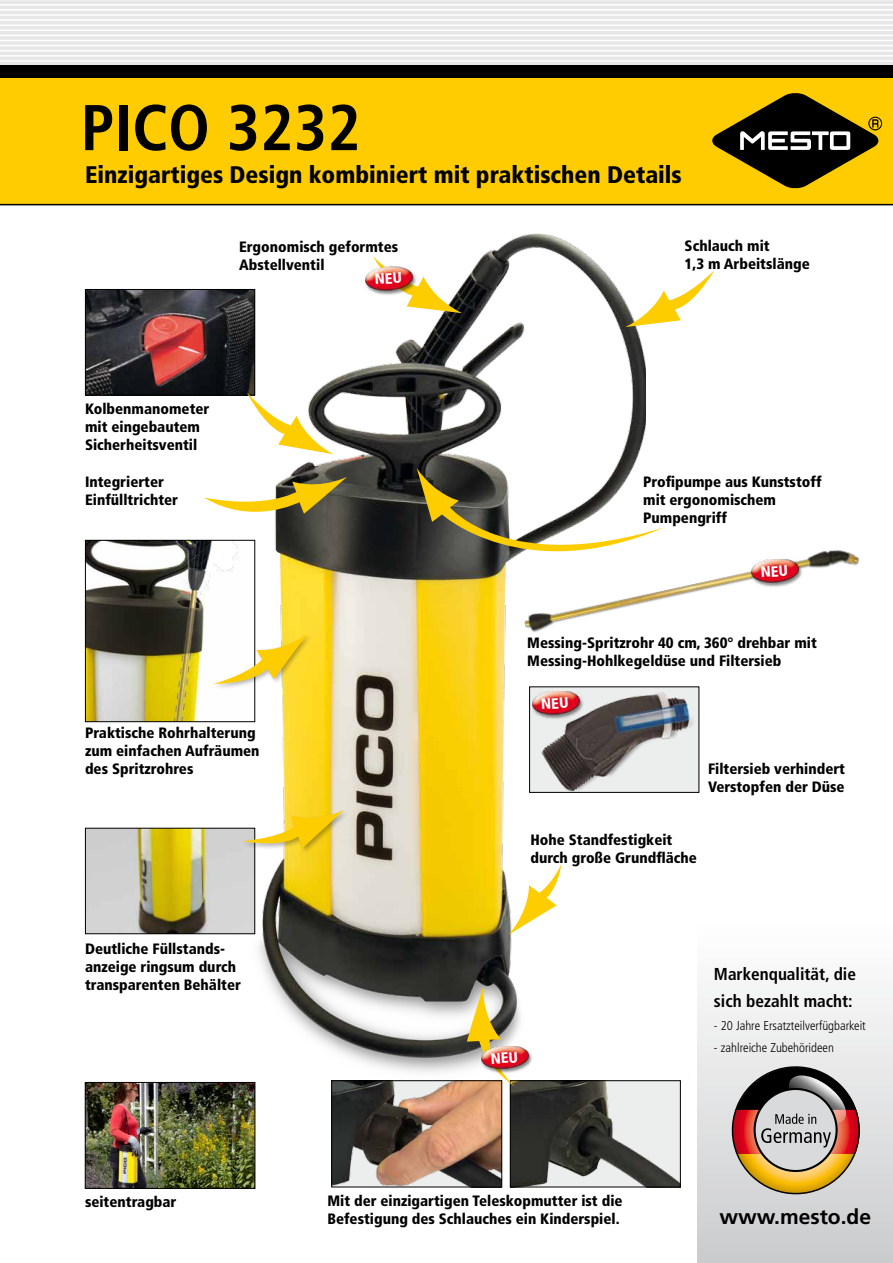
<style>
.page{position:relative;width:893px;height:1263px;background:#fff}
.page>*{position:absolute;margin:0;border:0;box-sizing:border-box;transform-origin:0 0}
.t1{font:700 condensed 64.5px "Frutiger";color:#000}
.t2{font:900 condensed 24px "Frutiger LT Std";color:#000}
.t3{font:700 21px "Frutiger LT Std";color:#000}
.t4{font:700 condensed 17.25px/27px "Frutiger";color:#000}
.t5{font:900 condensed 15px/18px "Frutiger LT Std";color:#000}
.t6{font:300 condensed 12.75px "Frutiger";color:#000}
</style>
<div class="page">
<div style="left:0;top:0;width:893px;height:75px;background:#e7e7e8"></div>
<div style="left:0;top:76px;width:893px;height:128px;background:#fecc00"></div>
<hr style="left:0;top:0;width:893px;height:1px;background:#fff">
<hr style="left:0;top:4px;width:893px;height:2px;background:#fff">
<hr style="left:0;top:9px;width:893px;height:2px;background:#fff">
<hr style="left:0;top:14px;width:893px;height:2px;background:#fff">
<hr style="left:0;top:19px;width:893px;height:2px;background:#fff">
<hr style="left:0;top:24px;width:893px;height:2px;background:#fff">
<hr style="left:0;top:30px;width:893px;height:1px;background:#fff">
<hr style="left:0;top:35px;width:893px;height:1px;background:#fff">
<hr style="left:0;top:40px;width:893px;height:1px;background:#fff">
<hr style="left:0;top:45px;width:893px;height:1px;background:#fff">
<hr style="left:0;top:50px;width:893px;height:1px;background:#fff">
<hr style="left:0;top:55px;width:893px;height:2px;background:#fff">
<hr style="left:0;top:60px;width:893px;height:2px;background:#fff">
<svg style="left:712px;top:93px;width:170px;height:96px"></svg>
<hr style="left:0;top:204px;width:893px;height:1px;background:#000">
<div style="left:0;top:65px;width:893px;height:12px;background:#000"></div>
<div style="left:697px;top:918px;width:196px;height:345px;background:linear-gradient(to bottom,#fff,#cacbcd)"></div>
<img style="left:128px;top:203px;width:518px;height:870px">
<img style="left:87px;top:291px;width:166px;height:102px">
<div style="left:85px;top:289px;width:170px;height:106px;border:1px solid #000"></div>
<img style="left:87px;top:542px;width:166px;height:178px">
<div style="left:85px;top:540px;width:170px;height:182px;border:1px solid #000"></div>
<img style="left:87px;top:1084px;width:166px;height:103px">
<div style="left:85px;top:1082px;width:170px;height:107px;border:1px solid #000"></div>
<img style="left:87px;top:830px;width:166px;height:102px">
<div style="left:85px;top:828px;width:170px;height:106px;border:1px solid #000"></div>
<img style="left:517px;top:550px;width:343px;height:92px">
<img style="left:531px;top:688px;width:166px;height:103px">
<div style="left:529px;top:686px;width:170px;height:107px;border:1px solid #000"></div>
<img style="left:333px;top:1082px;width:167px;height:103px">
<div style="left:331px;top:1080px;width:171px;height:107px;border:1px solid #000"></div>
<img style="left:512px;top:1082px;width:167px;height:103px">
<div style="left:510px;top:1080px;width:171px;height:107px;border:1px solid #000"></div>
<svg style="left:625px;top:270px;width:90px;height:57px"></svg>
<svg style="left:247px;top:393px;width:86px;height:61px"></svg>
<svg style="left:417px;top:468px;width:247px;height:120px"></svg>
<div style="left:212px;top:632px;width:101px;height:59px;background:#000;opacity:.3"></div>
<svg style="left:213px;top:634px;width:94px;height:50px"></svg>
<div style="left:241px;top:808px;width:109px;height:46px;background:#000;opacity:.3"></div>
<svg style="left:242px;top:810px;width:102px;height:38px"></svg>
<svg style="left:509px;top:864px;width:52px;height:70px"></svg>
<svg style="left:204px;top:477px;width:143px;height:50px"></svg>
<img style="left:366px;top:267px;width:7px;height:29px">
<img style="left:752px;top:560px;width:52px;height:28px">
<img style="left:517px;top:1046px;width:17px;height:27px">
<img style="left:532px;top:691px;width:53px;height:29px">
<svg style="left:726px;top:1066px;width:140px;height:134px;background:#b59d8b"></svg>
<svg style="left:373px;top:256px;width:89px;height:57px"></svg>
<svg style="left:761px;top:565px;width:26px;height:12px"></svg>
<img style="left:467px;top:987px;width:50px;height:99px">
<svg style="left:542px;top:697px;width:26px;height:12px"></svg>
<h1 class="t1" style="left:81px;top:89px;width:281px">PICO 3232</h1>
<h2 class="t2" style="left:85px;top:160px;width:598px">Einzigartiges Design kombiniert mit praktischen Details</h2>
<p class="t5" style="left:239px;top:238px;width:161px">Ergonomisch geformtes<br>Abstellventil</p>
<p class="t5" style="left:85px;top:400px;width:126px">Kolbenmanometer mit eingebautem<br>Sicherheitsventil</p>
<p class="t5" style="left:85px;top:472px;width:95px">Integrierter<br>Einfülltrichter</p>
<p class="t5" style="left:85px;top:724px;width:176px">Praktische Rohrhalterung zum einfachen Aufräumen des Spritzrohres</p>
<p class="t5" style="left:85px;top:940px;width:157px">Deutliche Füllstands&shy;anzeige ringsum durch transparenten Behälter</p>
<p class="t5" style="left:685px;top:237px;width:127px">Schlauch mit<br>1,3 m Arbeitslänge</p>
<p class="t5" style="left:643px;top:472px;width:180px">Profipumpe aus Kunststoff mit ergonomischem<br>Pumpengriff</p>
<p class="t5" style="left:527px;top:634px;width:291px">Messing-Spritzrohr 40 cm, 360° drehbar mit<br>Messing-Hohlkegeldüse und Filtersieb</p>
<p class="t5" style="left:708px;top:759px;width:139px">Filtersieb verhindert<br>Verstopfen der Düse</p>
<p class="t5" style="left:530px;top:831px;width:168px">Hohe Standfestigkeit durch große Grundfläche</p>
<p class="t4" style="left:714px;top:961px;width:144px">Markenqualität, die sich bezahlt macht:</p>
<p class="t6" style="left:714px;top:1018px;width:153px">- 20 Jahre Ersatzteilverfügbarkeit</p>
<p class="t6" style="left:714px;top:1041px;width:121px">- zahlreiche Zubehörideen</p>
<p class="t5" style="left:85px;top:1192px;width:93px">seitentragbar</p>
<p class="t5" style="left:327px;top:1192px;width:297px">Mit der einzigartigen Teleskopmutter ist die<br>Befestigung des Schlauches ein Kinderspiel.</p>
<h3 class="t3" style="left:719px;top:1204px;width:153px">www.mesto.de</h3>
</div>
